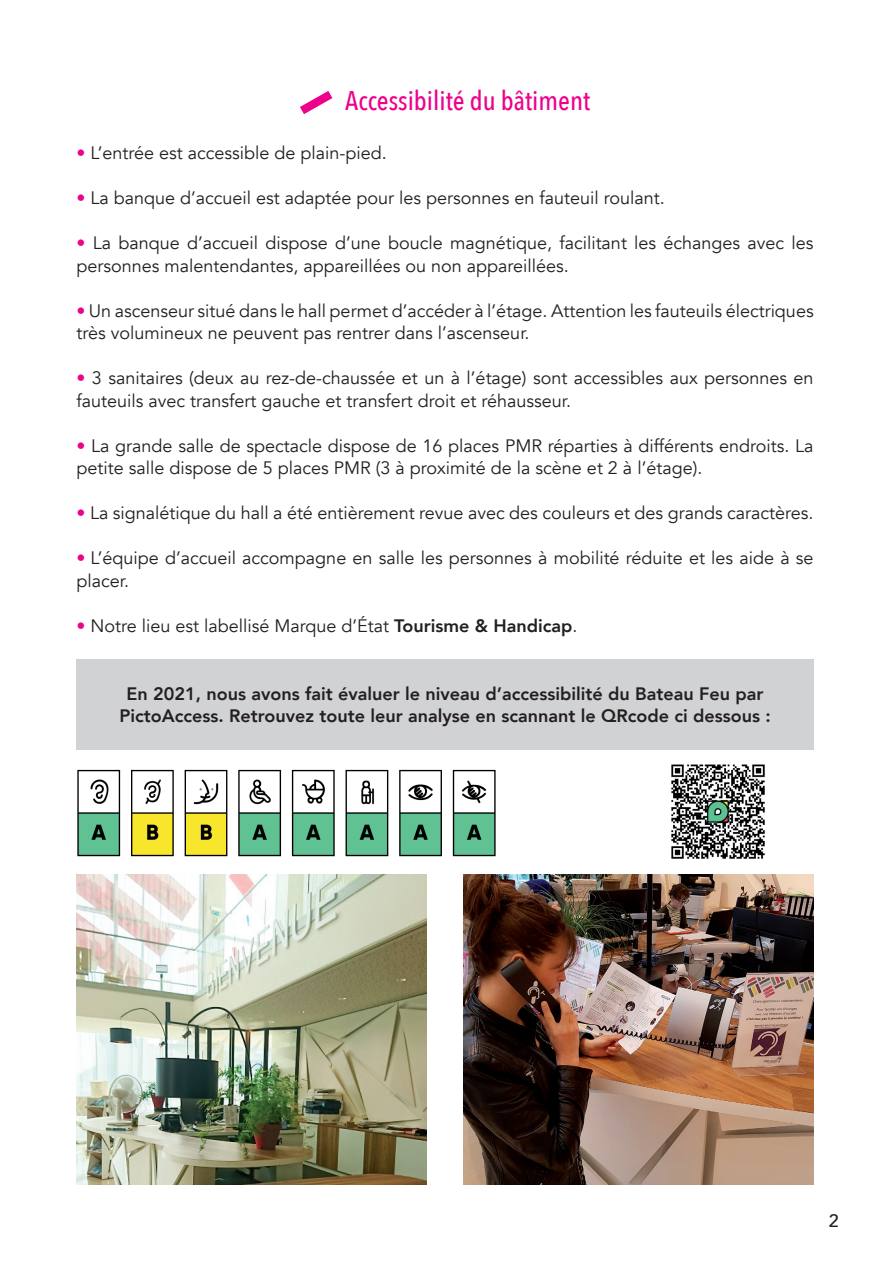
<style>
.page{position:relative;width:893px;height:1263px;background:#fff}
.page>*{position:absolute;margin:0;border:0;box-sizing:border-box;transform-origin:0 0}
.t1{font:500 27px "Avenir Next Condensed";color:#ed028c}
.t2{font:18px/22.5px "Avenir";color:#231f20}
.t3{font:800 18px/22.5px "Avenir";color:#231f20;text-align:center}
.t4{font:500 18px "Avenir";color:#231f20}
.s1{color:#ed028c}
.s2{color:#fff}
.s3{font-weight:800}
</style>
<div class="page">
<div style="left:77px;top:659px;width:737px;height:24px;background:#d1d2d4"></div>
<div style="left:77px;top:681px;width:737px;height:47px;background:#d1d2d4"></div>
<div style="left:77px;top:726px;width:737px;height:24px;background:#d1d2d4"></div>
<svg style="left:300px;top:91px;width:32px;height:23px"></svg>
<img style="left:77px;top:875px;width:350px;height:309px">
<img style="left:463px;top:875px;width:351px;height:309px">
<img style="left:671px;top:764px;width:94px;height:95px">
<img style="left:77px;top:769px;width:419px;height:88px">
<h1 class="t1" style="left:345px;top:84px;width:246px">Accessibilité du bâtiment</h1>
<p class="t2" style="left:77px;top:142px;width:312px"><span class="s1">•</span> L’entrée est accessible de plain-pied.</p>
<p class="t2" style="left:77px;top:187px;width:590px"><span class="s1">•</span> La banque d’accueil est adaptée pour les personnes en fauteuil roulant.</p>
<p class="t2" style="left:77px;top:232px;width:738px"><span class="s1">•</span> La banque d’accueil dispose d’une boucle magnétique, facilitant les échanges avec les personnes malentendantes, appareillées ou non appareillées.</p>
<p class="t2" style="left:77px;top:300px;width:739px"><span class="s1">•</span> Un ascenseur situé dans le hall permet d’accéder à l’étage. Attention les fauteuils électriques très volumineux ne peuvent pas rentrer dans l’ascenseur.</p>
<p class="t2" style="left:77px;top:367px;width:739px"><span class="s1">•</span> 3 sanitaires (deux au rez-de-chaussée et un à l’étage) sont accessibles aux personnes en fauteuils avec transfert gauche et transfert droit et réhausseur.</p>
<p class="t2" style="left:77px;top:435px;width:738px"><span class="s1">•</span> La grande salle de spectacle dispose de 16 places PMR réparties à différents endroits. La petite salle dispose de 5 places PMR (3 à proximité de la scène et 2 à l’étage).</p>
<p class="t2" style="left:77px;top:502px;width:738px"><span class="s1">•</span> La signalétique du hall a été entièrement revue avec des couleurs et des grands caractères.</p>
<p class="t2" style="left:77px;top:547px;width:739px"><span class="s1">•</span><span class="s2">.</span>L’équipe d’accueil accompagne en salle les personnes à mobilité réduite et les aide à se placer.</p>
<p class="t2" style="left:77px;top:615px;width:502px"><span class="s1">•</span><span class="s2">.</span>Notre lieu est labellisé Marque d’État <span class="s3">Tourisme &amp; Handicap</span>.</p>
<p class="t3" style="left:119px;top:682px;width:653px">En 2021, nous avons fait évaluer le niveau d’accessibilité du Bateau Feu par<br>PictoAccess. Retrouvez toute leur analyse en scannant le QRcode ci dessous :</p>
<p class="t4" style="left:829px;top:1205px;width:12px">2</p>
</div>
